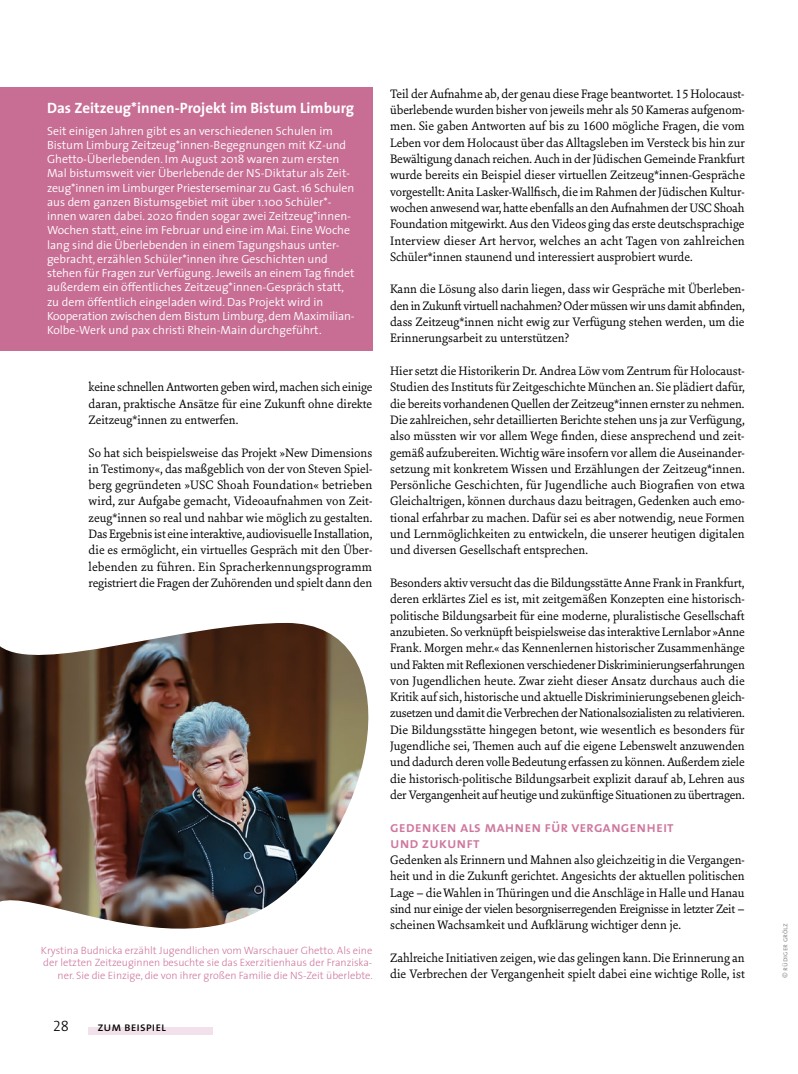
<style>
.page{position:relative;width:798px;height:1074px;background:#fff}
.page>*{position:absolute;margin:0;border:0;box-sizing:border-box;transform-origin:0 0}
._2013_zwischenhead_C{font:15px/16.2px "The Sans Semi Bold Caps";letter-spacing:.005em;color:#ce789f}
._2013_kasten_head{font:700 15px "The Sans";color:#fff}
.t1{font:15px "The Sans Light Caps";color:#000}
._2013_fliesstext{font:13.12px/16.2px "Sina Nova";letter-spacing:-.005em;color:#000;text-align:justify}
.t2{font:12.5px "The Sans Caps";color:#000}
._2013_kasten_flatter{font:300 11.88px/14.2px "The Sans";color:#fff}
._2013_franz_BU__ohne{font:300 10.62px/12.5px "The Sans";color:#ce789f;text-align:right}
._2013_fotonachweis{font:7.5px "The Sans Semi Light Caps";color:#878787}
</style>
<div class="page">
<div style="left:89px;top:1028px;width:124px;height:7px;background:#f2e1eb"></div>
<img style="left:0;top:623px;width:369px;height:306px">
<div style="left:0;top:87px;width:372px;height:264px;background:#c86e95"></div>
<p class="_2013_kasten_head" style="left:47px;top:95px;width:308px">Das Zeitzeug*innen-Projekt im Bistum Limburg</p>
<p class="_2013_kasten_flatter" style="left:47px;top:123px;width:309px">Seit einigen Jahren gibt es an verschiedenen Schulen im Bistum Limburg Zeitzeug*innen-Begegnungen mit KZ-und Ghetto-Überlebenden. Im August 2018 waren zum ersten Mal bistumsweit vier Überlebende der NS-Diktatur als Zeit&shy;zeug*innen im Limburger Priesterseminar zu Gast. 16 Schulen aus dem ganzen Bistumsgebiet mit über 1.100 Schüler*- innen waren dabei. 2020 finden sogar zwei Zeitzeug*innen-Wochen statt, eine im Februar und eine im Mai. Eine Woche lang sind die Überlebenden in einem Tagungshaus unter&shy;gebracht, erzählen Schüler*innen ihre Geschichten und stehen für Fragen zur Verfügung. Jeweils an einem Tag findet außerdem ein öffentliches Zeitzeug*innen-Gespräch statt, zu dem öffentlich eingeladen wird. Das Projekt wird in Kooperation zwischen dem Bistum Limburg, dem Maximilian-Kolbe-Werk und pax christi Rhein-Main durchgeführt.</p>
<p class="_2013_fliesstext" style="left:89px;top:378px;width:285px">keine schnellen Antworten geben wird, machen sich einige daran, praktische Ansätze für eine Zukunft ohne direkte Zeitzeug*innen zu entwerfen.</p>
<p class="_2013_fliesstext" style="left:89px;top:444px;width:285px">So hat sich beispielsweise das Projekt »New Dimensions in Testimony«, das maßgeblich von der von Steven Spiel&shy;berg gegründeten »USC Shoah Foundation« betrieben wird, zur Aufgabe gemacht, Videoaufnahmen von Zeit&shy;zeug*innen so real und nahbar wie möglich zu gestalten.<br>Das Ergebnis ist eine interaktive, audiovisuelle Installation, die es ermöglicht, ein virtuelles Gespräch mit den Über&shy;lebenden zu führen. Ein Spracherkennungsprogramm registriert die Fragen der Zuhörenden und spielt dann den</p>
<p class="_2013_franz_BU__ohne" style="left:41px;top:943px;width:333px">Krystina Budnicka erzählt Jugendlichen vom Warschauer Ghetto. Als eine der letzten Zeitzeuginnen besuchte sie das Exerzitienhaus der Franziska&shy;ner. Sie die Einzige, die von ihrer großen Familie die NS-Zeit überlebte.</p>
<p class="t1" style="left:53px;top:1013px;width:17px">28</p>
<p class="t2" style="left:97px;top:1016px;width:70px">zum beispiel</p>
<p class="_2013_fliesstext" style="left:390px;top:85px;width:356px">Teil der Aufnahme ab, der genau diese Frage beantwortet. 15 Holocaust&shy;überlebende wurden bisher von jeweils mehr als 50 Kameras aufgenom&shy;men. Sie gaben Antworten auf bis zu 1600 mögliche Fragen, die vom Leben vor dem Holocaust über das Alltagsleben im Versteck bis hin zur Bewältigung danach reichen. Auch in der Jüdischen Gemeinde Frankfurt wurde bereits ein Beispiel dieser virtuellen Zeitzeug*innen-Gespräche vorgestellt: Anita Lasker-Wallfisch, die im Rahmen der Jüdischen Kultur&shy;wochen anwesend war, hatte ebenfalls an den Aufnahmen der USC Shoah Foundation mitgewirkt. Aus den Videos ging das erste deutschsprachige Interview dieser Art hervor, welches an acht Tagen von zahlreichen Schüler*innen staunend und interessiert ausprobiert wurde.</p>
<p class="_2013_fliesstext" style="left:390px;top:281px;width:356px">Kann die Lösung also darin liegen, dass wir Gespräche mit Überleben&shy;den in Zukunft virtuell nachahmen? Oder müssen wir uns damit abfinden, dass Zeitzeug*innen nicht ewig zur Verfügung stehen werden, um die Erinnerungsarbeit zu unterstützen?</p>
<p class="_2013_fliesstext" style="left:390px;top:362px;width:356px;text-align:left">Hier setzt die Historikerin Dr. Andrea Löw vom Zentrum für Holocaust-- Studien des Instituts für Zeitgeschichte München an. Sie plädiert dafür, die bereits vorhandenen Quellen der Zeitzeug*innen ernster zu nehmen.<br>Die zahlreichen, sehr detaillierten Berichte stehen uns ja zur Verfügung, also müssten wir vor allem Wege finden, diese ansprechend und zeit&shy;gemäß aufzubereiten. Wichtig wäre insofern vor allem die Auseinander&shy;setzung mit konkretem Wissen und Erzählungen der Zeitzeug*innen.<br>Persönliche Geschichten, für Jugendliche auch Biografien von etwa Gleichaltrigen, können durchaus dazu beitragen, Gedenken auch emo&shy;tional erfahrbar zu machen. Dafür sei es aber notwendig, neue Formen und Lernmöglichkeiten zu entwickeln, die unserer heutigen digitalen und diversen Gesellschaft entsprechen.</p>
<p class="_2013_fliesstext" style="left:390px;top:574px;width:356px;text-align:left">Besonders aktiv versucht das die Bildungsstätte Anne Frank in Frankfurt, deren erklärtes Ziel es ist, mit zeitgemäßen Konzepten eine historisch-- politische Bildungsarbeit für eine moderne, pluralistische Gesellschaft anzubieten. So verknüpft beispielsweise das interaktive Lernlabor »Anne Frank. Morgen mehr.« das Kennenlernen historischer Zusammenhänge und Fakten mit Reflexionen verschiedener Diskriminierungserfahrungen von Jugendlichen heute. Zwar zieht dieser Ansatz durchaus auch die Kritik auf sich, historische und aktuelle Diskriminierungsebenen gleich&shy;zusetzen und damit die Verbrechen der Nationalsozialisten zu relativieren.<br>Die Bildungsstätte hingegen betont, wie wesentlich es besonders für Jugendliche sei, Themen auch auf die eigene Lebenswelt anzuwenden und dadurch deren volle Bedeutung erfassen zu können. Außerdem ziele die historisch-politische Bildungsarbeit explizit darauf ab, Lehren aus der Vergangenheit auf heutige und zukünftige Situationen zu übertragen.</p>
<p class="_2013_zwischenhead_C" style="left:390px;top:818px;width:285px">gedenken als mahnen für vergangenheit und zukunft</p>
<p class="_2013_fliesstext" style="left:390px;top:851px;width:356px">Gedenken als Erinnern und Mahnen also gleichzeitig in die Vergangen&shy;heit und in die Zukunft gerichtet. Angesichts der aktuellen politischen Lage – die Wahlen in Thüringen und die Anschläge in Halle und Hanau sind nur einige der vielen besorgniserregenden Ereignisse in letzter Zeit – scheinen Wachsamkeit und Aufklärung wichtiger denn je.</p>
<p class="_2013_fliesstext" style="left:390px;top:949px;width:356px">Zahlreiche Initiativen zeigen, wie das gelingen kann. Die Erinnerung an die Verbrechen der Vergangenheit spielt dabei eine wichtige Rolle, ist</p>
<p class="_2013_fotonachweis" style="left:778px;top:978px;width:57px;rotate:-90deg">© rüdiger grölz</p>
</div>
